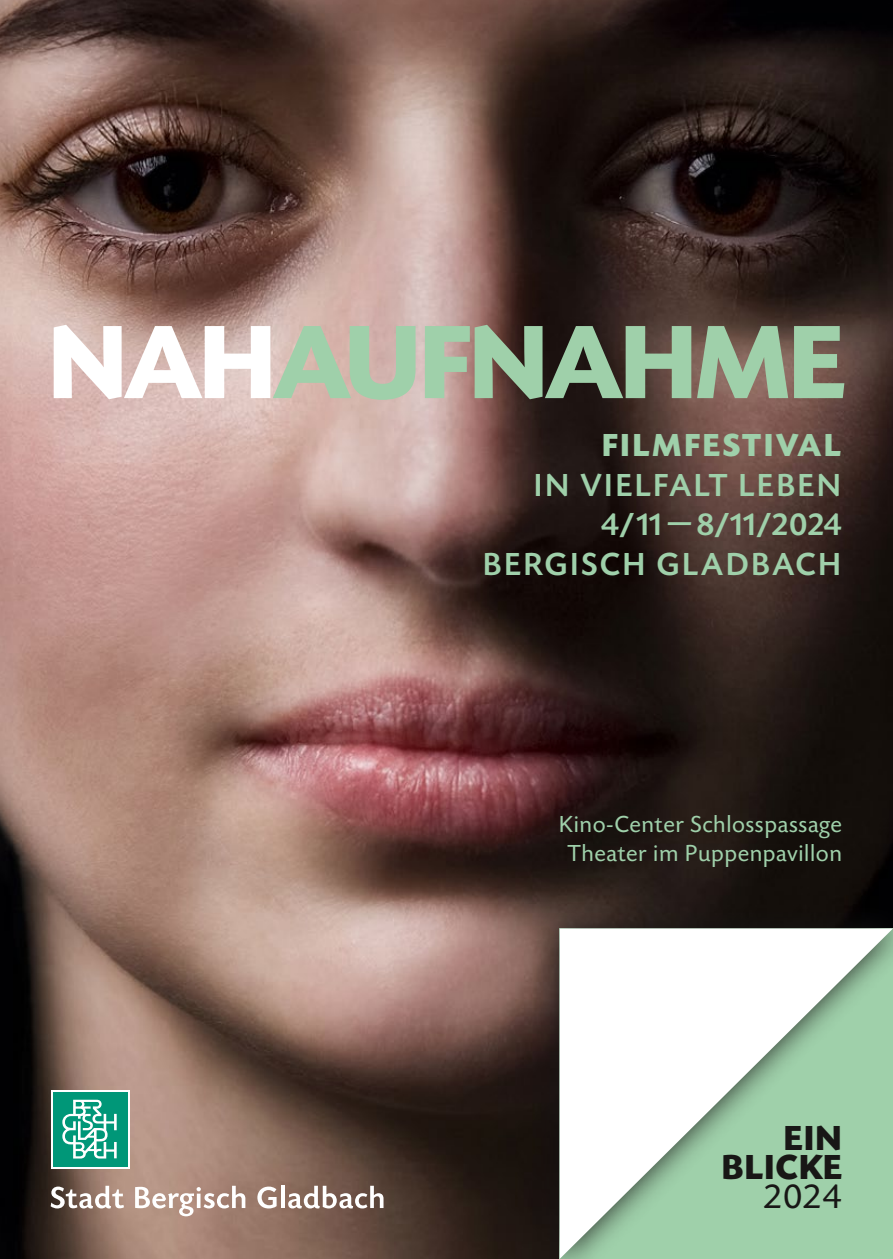
<style>
.page{position:relative;width:893px;height:1259px;background:#fff}
.page>*{position:absolute;margin:0;border:0;box-sizing:border-box;transform-origin:0 0}
.t1{font:700 108px "Today Sans Now Pro";letter-spacing:-.035em;color:#9fd0aa}
.t2{font:700 36px/28.8px "Today Sans Now Pro";letter-spacing:.025em;color:#181716;text-align:right}
.t3{font:36px "Today Sans Now Pro";color:#181716}
.Kapitel{font:500 33px/39.6px "Today Sans Now Pro";letter-spacing:.075em;color:#9fd0aa;text-align:right}
.FL_TXT{font:24px "Today Sans Now Pro";letter-spacing:.025em;color:#9fd0aa}
.s1{color:#fff}
.s2{font-weight:700}
.s3{font-style:italic;font-size:26.4px}
</style>
<div class="page">
<img style="left:0;top:0;width:893px;height:1259px">
<div style="left:531px;top:900px;width:362px;height:359px;background:#181716;opacity:.91"></div>
<svg style="left:560px;top:928px;width:333px;height:331px"></svg>
<svg style="left:51px;top:1185px;width:73px;height:23px"></svg>
<svg style="left:135px;top:1185px;width:110px;height:31px"></svg>
<svg style="left:257px;top:1186px;width:20px;height:22px"></svg>
<hr style="left:281px;top:1185px;width:4px;height:23px;background:#fff">
<svg style="left:288px;top:1185px;width:95px;height:23px"></svg>
<div style="left:51px;top:1089px;width:79px;height:79px;background:linear-gradient(to right,#fff,#fff)"></div>
<div style="left:53px;top:1092px;width:75px;height:74px;background:#009778"></div>
<svg style="left:62px;top:1099px;width:55px;height:59px"></svg>
<p class="t1" style="left:47px;top:300px;width:800px"><span class="s1">NAH</span>AUFNAHME</p>
<p class="Kapitel" style="left:483px;top:425px;width:361px"><span class="s2">FILMFESTIVAL<br></span>IN VIELFALT LEBEN<br>4<span class="s3">/</span>11 — 8<span class="s3">/</span>11<span class="s3">/</span>2024<br>BERGISCH GLADBACH</p>
<p class="FL_TXT" style="left:559px;top:810px;width:285px">Kino-Center Schlosspassage</p>
<p class="FL_TXT" style="left:567px;top:839px;width:276px">Theater im Puppenpavillon</p>
<p class="t2" style="left:721px;top:1124px;width:122px">EIN<br>BLICKE</p>
<p class="t3" style="left:763px;top:1175px;width:81px">2024</p>
</div>
